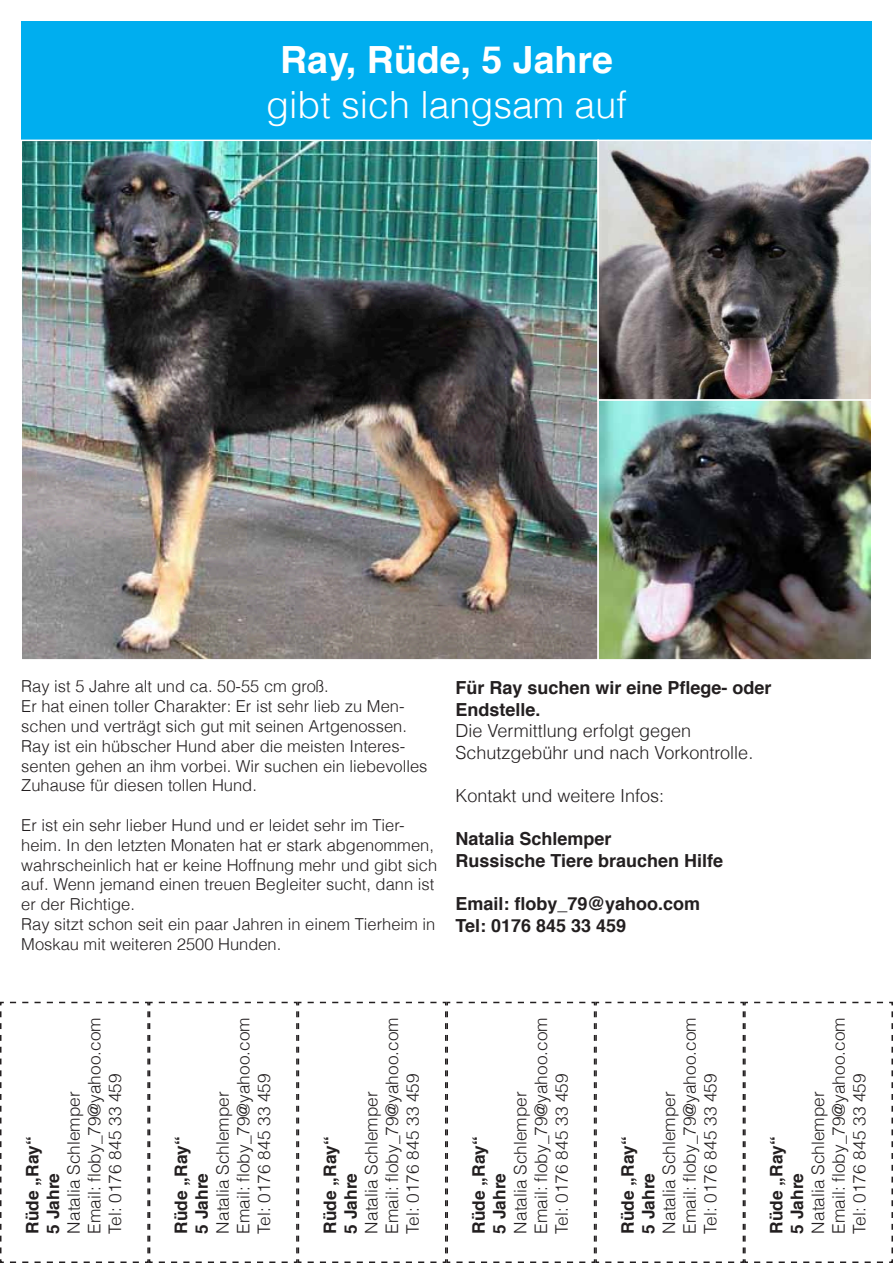
<style>
.page{position:relative;width:893px;height:1263px;background:#fff}
.page>*{position:absolute;margin:0;border:0;box-sizing:border-box;transform-origin:0 0}
.t1{font:300 37.5px "Helvetica";color:#fff}
.t2{font:700 37.5px "Helvetica";color:#fff}
.t3{font:700 18px/21.6px "Helvetica";color:#231f20}
.t4{font:300 18px/21.6px "Helvetica";color:#231f20}
.t5{font:300 17.25px/20.7px "Helvetica";color:#231f20}
.t6{font:700 17.25px/20.7px "Helvetica";color:#231f20}
.t7{font:300 16.5px/19.8px "Helvetica";color:#231f20}
</style>
<div class="page">
<div style="left:21px;top:21px;width:851px;height:119px;background:#00aeef"></div>
<img style="left:24px;top:143px;width:845px;height:515px">
<div style="left:597px;top:140px;width:275px;height:261px;border:2px solid #fff"></div>
<div style="left:597px;top:399px;width:275px;height:262px;border:2px solid #fff"></div>
<svg style="left:0;top:1001px;width:893px;height:262px"></svg>
<h1 class="t2" style="left:280px;top:29px;width:334px">Ray, Rüde, 5 Jahre</h1>
<h1 class="t1" style="left:266px;top:81px;width:362px">gibt sich langsam auf</h1>
<p class="t7" style="left:21px;top:676px;width:408px">Ray ist 5 Jahre alt und ca. 50-55 cm groß.<br>Er hat einen toller Charakter: Er ist sehr lieb zu Men&shy;schen und verträgt sich gut mit seinen Artgenossen.<br>Ray ist ein hübscher Hund aber die meisten Interes&shy;senten gehen an ihm vorbei. Wir suchen ein liebevolles Zuhause für diesen tollen Hund.</p>
<p class="t7" style="left:21px;top:815px;width:418px">Er ist ein sehr lieber Hund und er leidet sehr im Tier&shy;heim. In den letzten Monaten hat er stark abgenommen, wahrscheinlich hat er keine Hoffnung mehr und gibt sich auf. Wenn jemand einen treuen Begleiter sucht, dann ist er der Richtige.<br>Ray sitzt schon seit ein paar Jahren in einem Tierheim in Moskau mit weiteren 2500 Hunden.</p>
<p class="t3" style="left:455px;top:677px;width:318px">Für Ray suchen wir eine Pflege- oder<br>Endstelle.</p>
<p class="t4" style="left:455px;top:720px;width:299px">Die Vermittlung erfolgt gegen<br>Schutzgebühr und nach Vorkontrolle.</p>
<p class="t4" style="left:455px;top:785px;width:210px">Kontakt und weitere Infos:</p>
<p class="t3" style="left:455px;top:828px;width:269px">Natalia Schlemper<br>Russische Tiere brauchen Hilfe</p>
<p class="t3" style="left:455px;top:893px;width:246px">Email: floby_79@yahoo.com<br>Tel: 0176 845 33 459</p>
<p class="t5" style="left:63px;top:1233px;width:218px;rotate:-90deg">Natalia Schlemper<br>Email: floby_79@yahoo.com<br>Tel: 0176 845 33 459</p>
<p class="t6" style="left:22px;top:1233px;width:98px;rotate:-90deg">Rüde „Ray“<br>5 Jahre</p>
<p class="t5" style="left:212px;top:1233px;width:218px;rotate:-90deg">Natalia Schlemper<br>Email: floby_79@yahoo.com<br>Tel: 0176 845 33 459</p>
<p class="t6" style="left:171px;top:1233px;width:98px;rotate:-90deg">Rüde „Ray“<br>5 Jahre</p>
<p class="t5" style="left:361px;top:1233px;width:218px;rotate:-90deg">Natalia Schlemper<br>Email: floby_79@yahoo.com<br>Tel: 0176 845 33 459</p>
<p class="t6" style="left:320px;top:1233px;width:98px;rotate:-90deg">Rüde „Ray“<br>5 Jahre</p>
<p class="t5" style="left:510px;top:1233px;width:218px;rotate:-90deg">Natalia Schlemper<br>Email: floby_79@yahoo.com<br>Tel: 0176 845 33 459</p>
<p class="t6" style="left:469px;top:1233px;width:98px;rotate:-90deg">Rüde „Ray“<br>5 Jahre</p>
<p class="t5" style="left:658px;top:1233px;width:218px;rotate:-90deg">Natalia Schlemper<br>Email: floby_79@yahoo.com<br>Tel: 0176 845 33 459</p>
<p class="t6" style="left:618px;top:1233px;width:98px;rotate:-90deg">Rüde „Ray“<br>5 Jahre</p>
<p class="t5" style="left:807px;top:1233px;width:218px;rotate:-90deg">Natalia Schlemper<br>Email: floby_79@yahoo.com<br>Tel: 0176 845 33 459</p>
<p class="t6" style="left:766px;top:1233px;width:98px;rotate:-90deg">Rüde „Ray“<br>5 Jahre</p>
</div>
